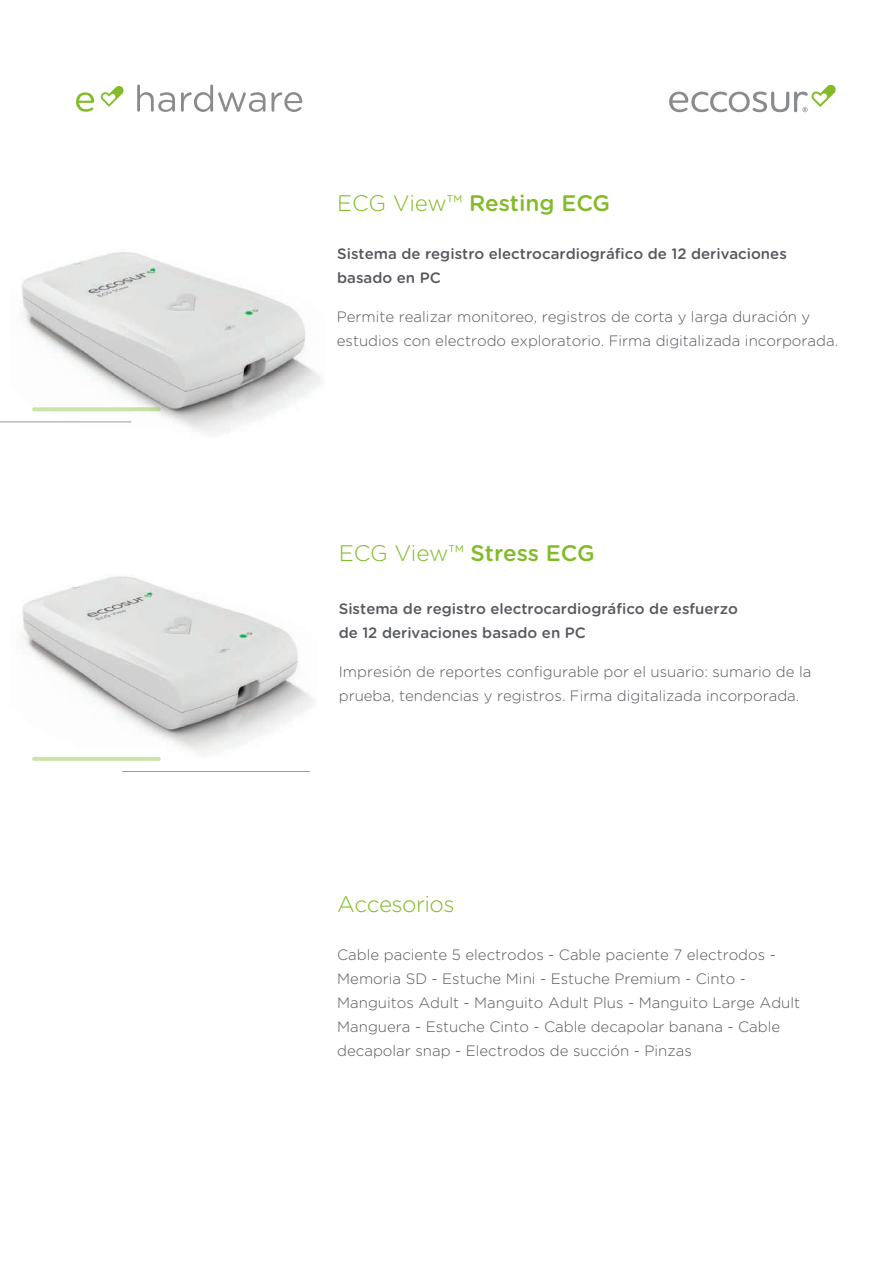
<style>
.page{position:relative;width:893px;height:1263px;background:#fff}
.page>*{position:absolute;margin:0;border:0;box-sizing:border-box;transform-origin:0 0}
.t1{font:500 22.5px "Gotham Rounded";color:#82bb27}
.t2{font:300 22.5px "Gotham Rounded";letter-spacing:-.025em;color:#82bb27}
.t3{font:300 15px/24px "Gotham Rounded";color:#55585d}
.t4{font:500 15px/24px "Gotham Rounded";color:#55585d}
.s1{font-weight:300}
</style>
<div class="page">
<img style="left:22px;top:576px;width:292px;height:182px">
<img style="left:11px;top:252px;width:312px;height:182px">
<svg style="left:669px;top:85px;width:167px;height:28px"></svg>
<svg style="left:137px;top:85px;width:165px;height:27px"></svg>
<svg style="left:76px;top:86px;width:48px;height:26px"></svg>
<svg style="left:34px;top:407px;width:125px;height:4px"></svg>
<hr style="left:0;top:421px;width:131px;height:1px;background:#9b9c9d">
<hr style="left:34px;top:757px;width:125px;height:4px;background:#cde4a9">
<hr style="left:123px;top:771px;width:186px;height:1px;background:#9b9c9d">
<h1 class="t1" style="left:337px;top:187px;width:274px"><span class="s1">ECG View™</span> Resting ECG</h1>
<p class="t4" style="left:337px;top:241px;width:451px">Sistema de registro electrocardiográfico de 12 derivaciones basado en PC</p>
<p class="t3" style="left:337px;top:304px;width:503px">Permite realizar monitoreo, registros de corta y larga duración y estudios con electrodo exploratorio. Firma digitalizada incorporada.</p>
<h1 class="t1" style="left:339px;top:537px;width:257px"><span class="s1">ECG View™</span> Stress ECG</h1>
<p class="t4" style="left:339px;top:596px;width:401px">Sistema de registro electrocardiográfico de esfuerzo de 12 derivaciones basado en PC</p>
<p class="t3" style="left:339px;top:658px;width:474px">Impresión de reportes configurable por el usuario: sumario de la prueba, tendencias y registros. Firma digitalizada incorporada.</p>
<h1 class="t2" style="left:337px;top:889px;width:119px">Accesorios</h1>
<p class="t3" style="left:337px;top:942px;width:464px">Cable paciente 5 electrodos - Cable paciente 7 electrodos - Memoria SD - Estuche Mini - Estuche Premium - Cinto - Manguitos Adult - Manguito Adult Plus - Manguito Large Adult Manguera - Estuche Cinto - Cable decapolar banana - Cable decapolar snap - Electrodos de succión - Pinzas</p>
</div>
